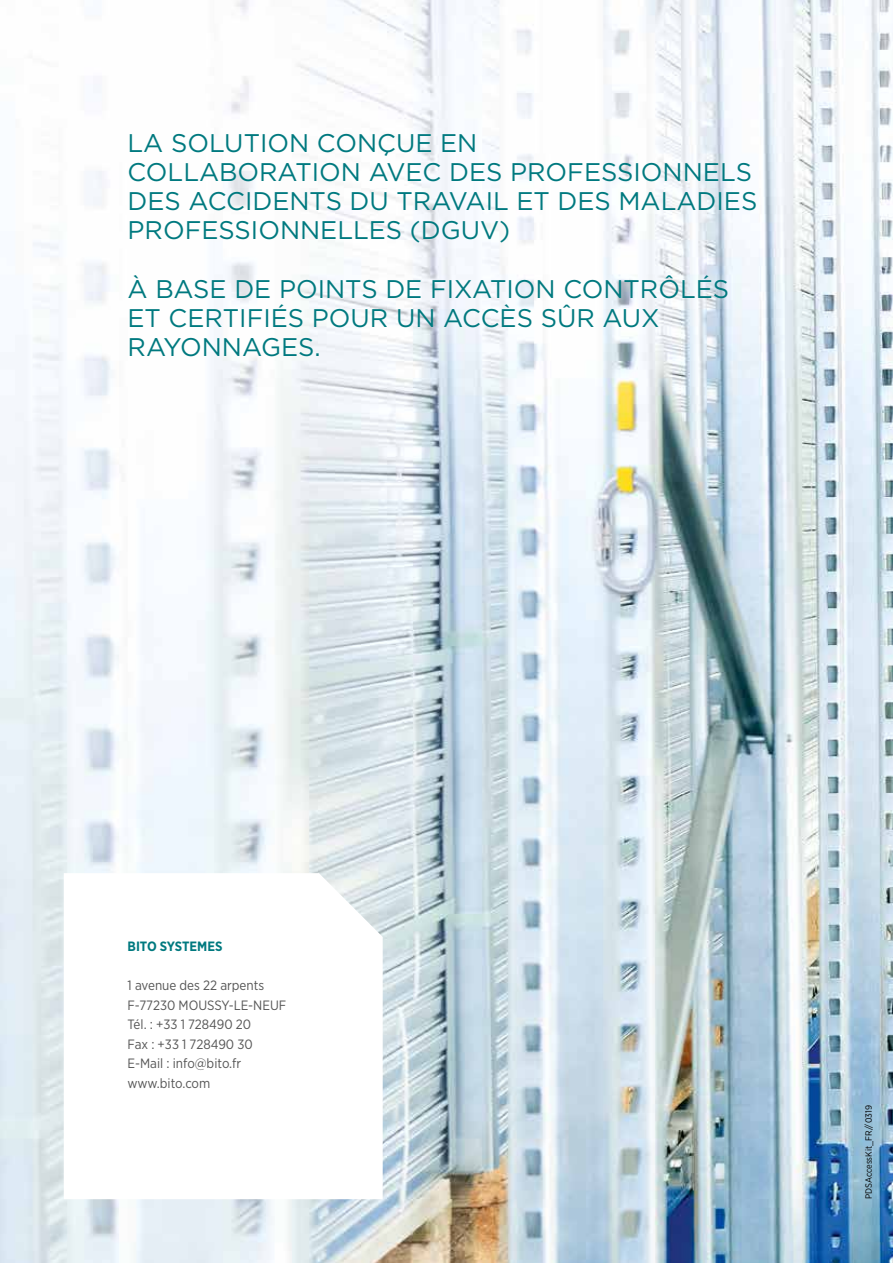
<style>
.page{position:relative;width:893px;height:1263px;background:#fff}
.page>*{position:absolute;margin:0;border:0;box-sizing:border-box;transform-origin:0 0}
.t1{font:25.5px/29.2px "Gotham";color:#00797f}
.t2{font:13.5px/19.5px "Gotham Narrow";color:#565656}
.t3{font:700 13.5px "Gotham Narrow";color:#00797f}
.t4{font:9px "Gotham Narrow";color:#000}
</style>
<div class="page">
<img style="left:0;top:0;width:893px;height:1263px">
<svg style="left:64px;top:873px;width:319px;height:326px"></svg>
<div style="left:121px;top:125px;width:643px;height:241px;background:#fff;opacity:.75"></div>
<p class="t1" style="left:128px;top:127px;width:631px">LA SOLUTION CONÇUE EN<br>COLLABORATION AVEC DES PROFESSIONNELS<br>DES ACCIDENTS DU TRAVAIL ET DES MALADIES<br>PROFESSIONNELLES (DGUV)</p>
<p class="t1" style="left:128px;top:274px;width:603px">À BASE DE POINTS DE FIXATION CONTRÔLÉS<br>ET CERTIFIÉS POUR UN ACCÈS SÛR AUX<br>RAYONNAGES.</p>
<p class="t3" style="left:128px;top:938px;width:97px">BITO SYSTEMES</p>
<p class="t2" style="left:128px;top:975px;width:160px">1 avenue des 22 arpents<br>F-77230 MOUSSY-LE-NEUF<br>Tél. : +33 1 728490 20<br>Fax : +33 1 728490 30<br>E-Mail : info@bito.fr www.bito.com</p>
<p class="t4" style="left:863px;top:1199px;width:95px;rotate:-90deg">PDSAccessKit_FR// 0319</p>
</div>
